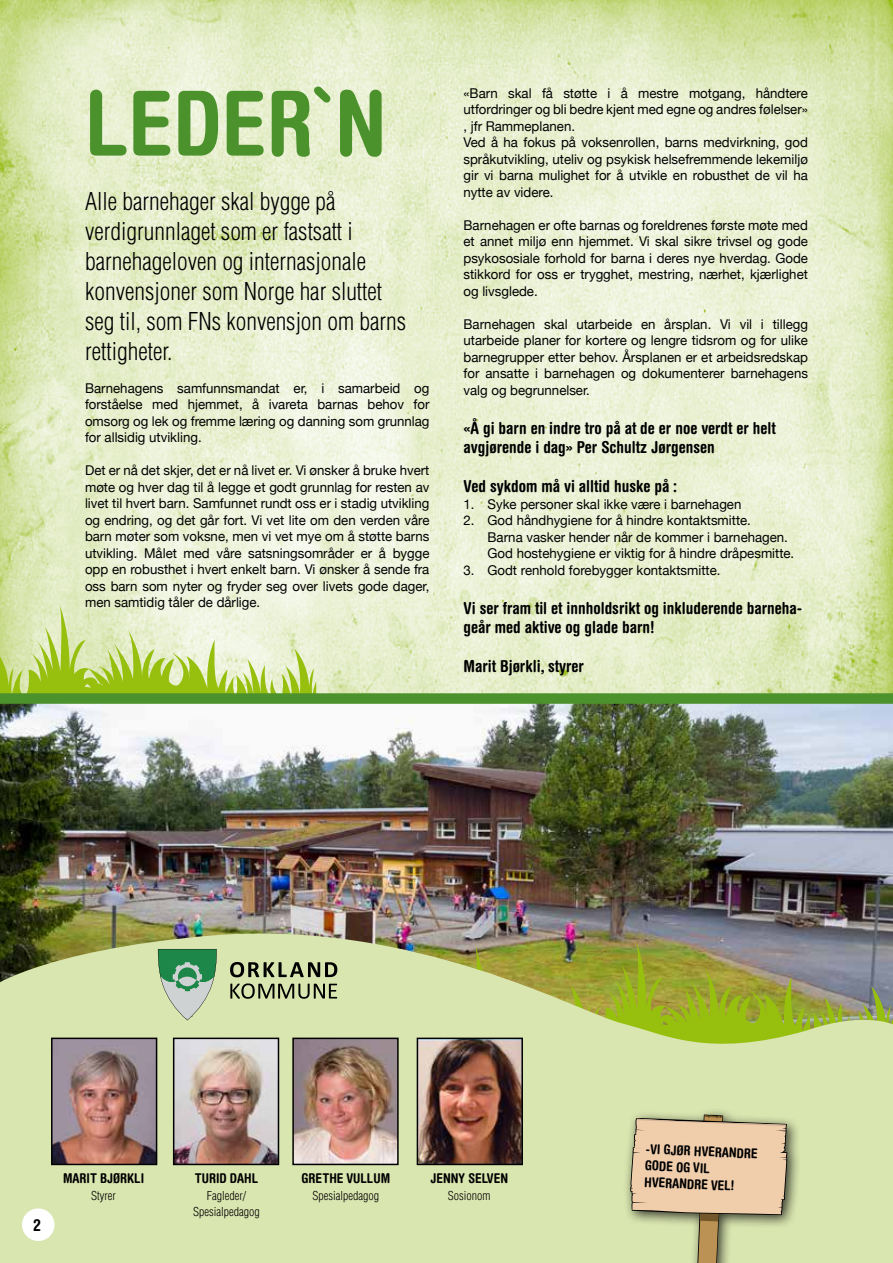
<style>
.page{position:relative;width:893px;height:1263px;background:#fff}
.page>*{position:absolute;margin:0;border:0;box-sizing:border-box;transform-origin:0 0}
.t1{font:700 condensed 90px "Helvetica Rounded";color:#4c922c}
.t2{font:300 condensed 24px/30px "Helvetica";color:#000}
.t3{font:700 condensed 16.5px/19.5px "Helvetica Rounded";color:#000}
.t4{font:13.5px/16.5px "Helvetica Neue";color:#000;text-align:justify}
.t5{font:700 condensed 13.5px/16.5px "Helvetica Rounded";color:#000}
.t6{font:300 condensed 12px/16.5px "Helvetica";color:#000;text-align:center}
</style>
<div class="page">
<img style="left:0;top:0;width:893px;height:688px">
<svg style="left:888px;top:477px;width:5px;height:211px"></svg>
<svg style="left:0;top:604px;width:316px;height:84px;background:#d5e4a4"></svg>
<img style="left:0;top:688px;width:893px;height:230px">
<svg style="left:0;top:918px;width:893px;height:345px;background:#c5cf98"></svg>
<svg style="left:892px;top:986px;width:1px;height:277px"></svg>
<img style="left:172px;top:1037px;width:108px;height:129px">
<img style="left:292px;top:1037px;width:107px;height:129px">
<img style="left:50px;top:1037px;width:108px;height:129px">
<img style="left:416px;top:1037px;width:108px;height:129px">
<svg style="left:158px;top:949px;width:59px;height:71px;background:#88b58f"></svg>
<svg style="left:230px;top:983px;width:107px;height:16px;background:#909874"></svg>
<svg style="left:230px;top:962px;width:107px;height:15px;background:#7c8364"></svg>
<div style="left:623px;top:1107px;width:179px;height:156px;background:#000;opacity:.75"></div>
<svg style="left:630px;top:1114px;width:157px;height:149px;background:#d8c69f"></svg>
<div style="left:22px;top:1208px;width:33px;height:33px;background:#fff;border-radius:50%"></div>
<h1 class="t1" style="left:85px;top:69px;width:303px">LEDER`N</h1>
<h2 class="t2" style="left:85px;top:186px;width:323px">Alle barnehager skal bygge på verdigrunnlaget som er fastsatt i barnehageloven og internasjonale konvensjoner som Norge har sluttet seg til, som FNs konvensjon om barns rettigheter.</h2>
<p class="t4" style="left:85px;top:380px;width:346px">Barnehagens samfunnsmandat er, i samarbeid og forståelse med hjemmet, å ivareta barnas behov for omsorg og lek og fremme læring og danning som grunnlag for allsidig utvikling.</p>
<p class="t4" style="left:85px;top:463px;width:346px">Det er nå det skjer, det er nå livet er. Vi ønsker å bruke hvert møte og hver dag til å legge et godt grunnlag for resten av livet til hvert barn. Samfunnet rundt oss er i stadig utvikling og endring, og det går fort. Vi vet lite om den verden våre barn møter som voksne, men vi vet mye om å støtte barns utvikling. Målet med våre satsningsområder er å bygge opp en robusthet i hvert enkelt barn. Vi ønsker å sende fra oss barn som nyter og fryder seg over livets gode dager, men samtidig tåler de dårlige.</p>
<p class="t4" style="left:463px;top:86px;width:346px;text-align:left">«Barn skal få støtte i å mestre motgang, håndtere utfordringer og bli bedre kjent med egne og andres følelser» , jfr Rammeplanen.<br>Ved å ha fokus på voksenrollen, barns medvirkning, god språkutvikling, uteliv og psykisk helsefremmende lekemiljø gir vi barna mulighet for å utvikle en robusthet de vil ha nytte av videre.</p>
<p class="t4" style="left:463px;top:218px;width:346px">Barnehagen er ofte barnas og foreldrenes første møte med et annet miljø enn hjemmet. Vi skal sikre trivsel og gode psykososiale forhold for barna i deres nye hverdag. Gode stikkord for oss er trygghet, mestring, nærhet, kjærlighet og livsglede.</p>
<p class="t4" style="left:463px;top:317px;width:346px">Barnehagen skal utarbeide en årsplan. Vi vil i tillegg utarbeide planer for kortere og lengre tidsrom og for ulike barnegrupper etter behov. Årsplanen er et arbeidsredskap for ansatte i barnehagen og dokumenterer barnehagens valg og begrunnelser.</p>
<p class="t3" style="left:463px;top:418px;width:314px">«Å gi barn en indre tro på at de er noe verdt er helt avgjørende i dag» Per Schultz Jørgensen</p>
<p class="t3" style="left:463px;top:476px;width:215px">Ved sykdom må vi alltid huske på :</p>
<p class="t4" style="left:463px;top:497px;width:279px">1. Syke personer skal ikke være i barnehagen</p>
<p class="t4" style="left:487px;top:513px;width:308px;text-align:left;text-indent:-24px">2. God håndhygiene for å hindre kontaktsmitte.<br>Barna vasker hender når de kommer i barnehagen.<br>God hostehygiene er viktig for å hindre dråpesmitte.</p>
<p class="t4" style="left:463px;top:563px;width:259px">3. Godt renhold forebygger kontaktsmitte.</p>
<p class="t3" style="left:463px;top:598px;width:340px">Vi ser fram til et innholdsrikt og inkluderende barneha&shy;geår med aktive og glade barn!</p>
<p class="t3" style="left:463px;top:656px;width:122px">Marit Bjørkli, styrer</p>
<p class="t3" style="left:33px;top:1215px;width:9px">2</p>
<p class="t5" style="left:63px;top:1170px;width:83px">MARIT BJØRKLI</p>
<p class="t6" style="left:91px;top:1187px;width:26px">Styrer</p>
<p class="t5" style="left:195px;top:1170px;width:65px">TURID DAHL</p>
<p class="t6" style="left:193px;top:1187px;width:68px">Fagleder/<br>Spesialpedagog</p>
<p class="t5" style="left:302px;top:1170px;width:90px">GRETHE VULLUM</p>
<p class="t6" style="left:313px;top:1187px;width:68px">Spesialpedagog</p>
<p class="t5" style="left:430px;top:1170px;width:79px">JENNY SELVEN</p>
<p class="t6" style="left:448px;top:1187px;width:44px">Sosionom</p>
<p class="t5" style="left:646px;top:1140px;width:114px;rotate:3deg">-VI GJØR HVERANDRE<br>GODE OG VIL<br>HVERANDRE VEL!</p>
</div>
